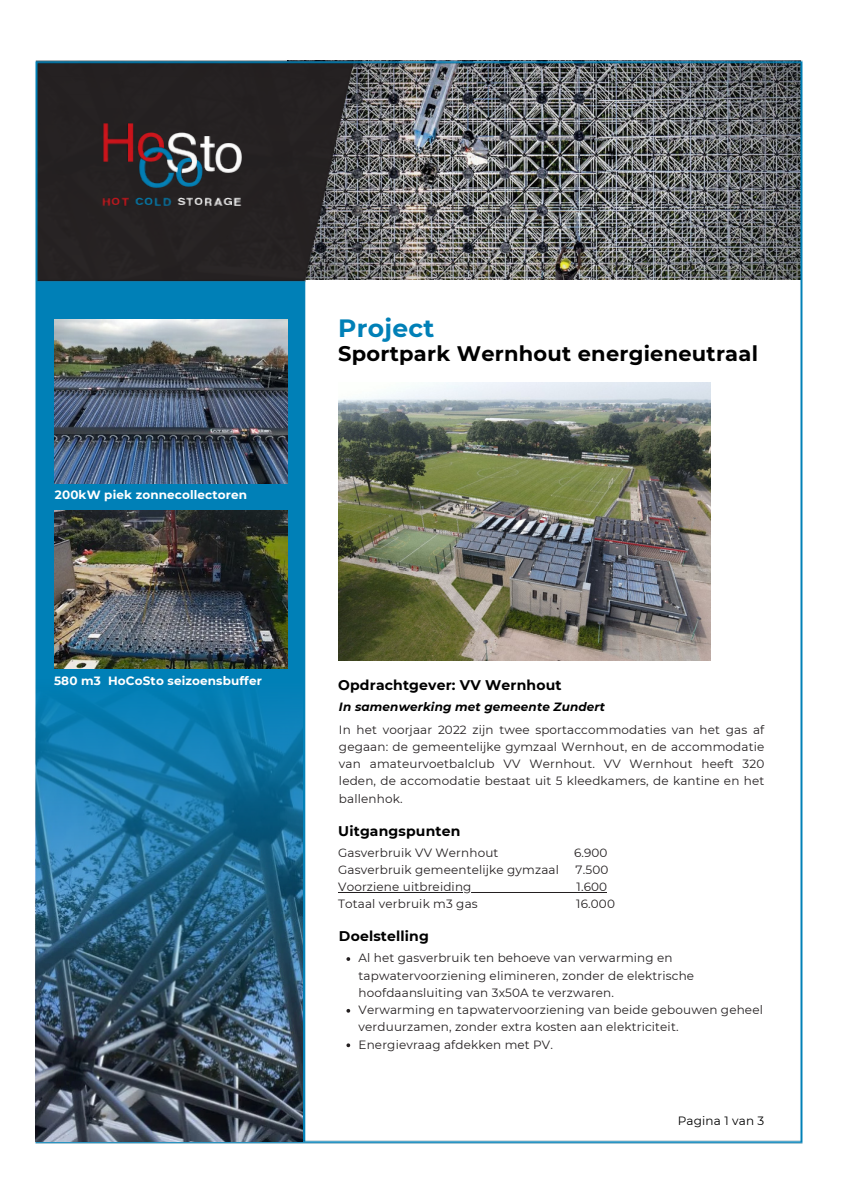
<style>
.page{position:relative;width:842px;height:1191px;background:#fff}
.page>*{position:absolute;margin:0;border:0;box-sizing:border-box;transform-origin:0 0}
.t1{font:700 25px "Montserrat";letter-spacing:.01em;color:#0080b7}
.t2{font:700 21px "Montserrat";letter-spacing:.01em;color:#000}
.t3{font:700 14px "Montserrat";letter-spacing:.01em;color:#000}
.t4{font:12px/17.2px "Montserrat";letter-spacing:.01em;color:#231f20}
.t5{font:700 12px "Montserrat";letter-spacing:.01em;color:#fff}
.t6{font:italic 700 12px "Montserrat";letter-spacing:.01em;color:#000}
.t7{font:12px "Montserrat";letter-spacing:.01em;color:#000}
</style>
<div class="page">
<img style="left:35px;top:60px;width:767px;height:1083px">
<img style="left:36px;top:61px;width:316px;height:219px">
<img style="left:36px;top:679px;width:267px;height:462px">
<img style="left:55px;top:319px;width:232px;height:164px">
<img style="left:54px;top:510px;width:234px;height:158px">
<img style="left:339px;top:382px;width:371px;height:278px">
<hr style="left:338px;top:891px;width:134px;height:1px;background:#231f20">
<hr style="left:472px;top:891px;width:105px;height:1px;background:#231f20">
<hr style="left:577px;top:891px;width:30px;height:1px;background:#231f20">
<svg style="left:346px;top:957px;width:4px;height:3px"></svg>
<svg style="left:346px;top:1008px;width:4px;height:4px"></svg>
<svg style="left:346px;top:1043px;width:4px;height:4px"></svg>
<p class="t5" style="left:55px;top:487px;width:194px">200kW piek zonnecollectoren</p>
<p class="t5" style="left:54px;top:673px;width:209px">580 m3 HoCoSto seizoensbuffer</p>
<p class="t1" style="left:338px;top:313px;width:98px">Project</p>
<p class="t2" style="left:338px;top:341px;width:421px">Sportpark Wernhout energieneutraal</p>
<p class="t3" style="left:338px;top:676px;width:225px">Opdrachtgever: VV Wernhout</p>
<p class="t6" style="left:339px;top:699px;width:268px">In samenwerking met gemeente Zundert</p>
<p class="t4" style="left:339px;top:720px;width:427px;text-align:justify">In het voorjaar 2022 zijn twee sportaccommodaties van het gas af gegaan: de gemeentelijke gymzaal Wernhout, en de accommodatie van amateurvoetbalclub VV Wernhout. VV Wernhout heeft 320 leden, de accomodatie bestaat uit 5 kleedkamers, de kantine en het ballenhok.</p>
<p class="t3" style="left:338px;top:822px;width:124px">Uitgangspunten</p>
<p class="t4" style="left:338px;top:843px;width:162px">Gasverbruik VV Wernhout</p>
<p class="t4" style="left:574px;top:843px;width:35px">6.900</p>
<p class="t4" style="left:338px;top:860px;width:222px">Gasverbruik gemeentelijke gymzaal</p>
<p class="t4" style="left:576px;top:860px;width:34px">7.500</p>
<p class="t4" style="left:338px;top:878px;width:135px">Voorziene uitbreiding</p>
<p class="t4" style="left:577px;top:878px;width:32px">1.600</p>
<p class="t4" style="left:338px;top:895px;width:141px">Totaal verbruik m3 gas</p>
<p class="t4" style="left:576px;top:895px;width:40px">16.000</p>
<p class="t3" style="left:339px;top:927px;width:91px">Doelstelling</p>
<p class="t4" style="left:359px;top:949px;width:337px">Al het gasverbruik ten behoeve van verwarming en tapwatervoorziening elimineren, zonder de elektrische hoofdaansluiting van 3x50A te verzwaren.</p>
<p class="t4" style="left:359px;top:1001px;width:406px">Verwarming en tapwatervoorziening van beide gebouwen geheel verduurzamen, zonder extra kosten aan elektriciteit.</p>
<p class="t4" style="left:359px;top:1035px;width:196px">Energievraag afdekken met PV.</p>
<p class="t7" style="left:678px;top:1113px;width:88px">Pagina 1 van 3</p>
</div>
